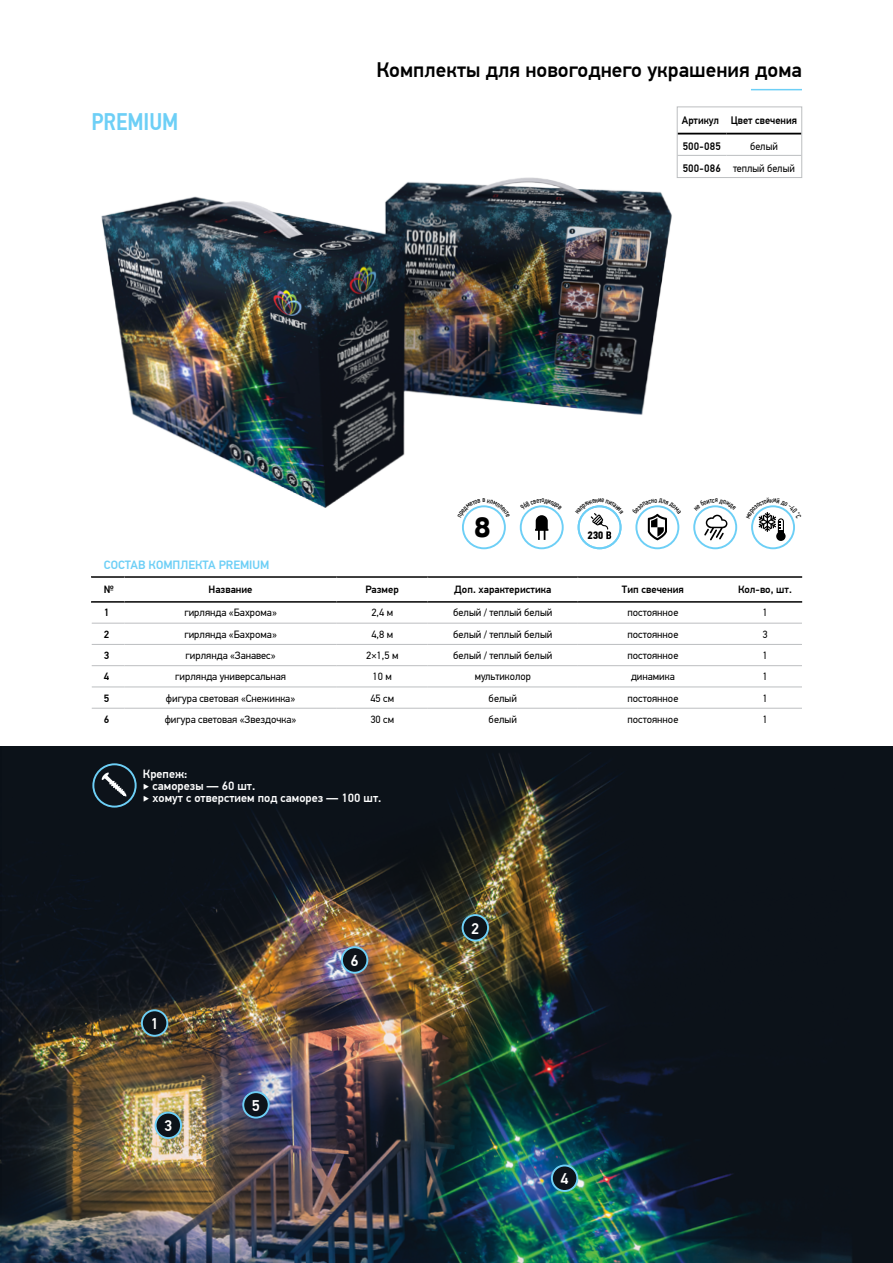
<style>
.page{position:relative;width:893px;height:1263px;background:#fff}
.page>*{position:absolute;margin:0;border:0;box-sizing:border-box;transform-origin:0 0}
.t1{font:700 29.55px "PF Square Sans Pro";color:#000;scale:.91 1}
.t2{font:500 24px "PF Din Text Cond Pro";color:#6dcff6}
.t3{font:500 21px "PF Din Text Pro";color:#000}
.t4{font:500 15.45px "PF Din Text Pro";color:#fff}
.t5{font:500 12px/12px "PF Din Text Pro";color:#fff}
.t6{font:500 12px "PF Din Text Pro";color:#6dcff6}
.t7{font:10.8px/21.8px "PF Din Text Pro";color:#000;scale:.95 1}
.t8{font:500 10.8px "PF Din Text Pro";color:#000;scale:.95 1}
.t9{font:700 10.8px "PF Din Text Cond Pro";color:#000;scale:1.05 1}
.t10{font:10.5px "PF Din Text Pro";color:#000}
.t11{font:500 10.5px "PF Din Text Pro";color:#000}
.s1{font-weight:500}
</style>
<div class="page">
<hr style="left:751px;top:89px;width:51px;height:1px;background:#6dcff6">
<img style="left:101px;top:172px;width:576px;height:336px">
<hr style="left:91px;top:623px;width:33px;height:1px;background:#bcbec0">
<hr style="left:91px;top:644px;width:33px;height:1px;background:#bcbec0">
<hr style="left:91px;top:665px;width:33px;height:1px;background:#bcbec0">
<hr style="left:91px;top:687px;width:33px;height:1px;background:#bcbec0">
<hr style="left:91px;top:708px;width:33px;height:1px;background:#bcbec0">
<hr style="left:578px;top:644px;width:150px;height:1px;background:#bcbec0">
<hr style="left:728px;top:644px;width:74px;height:1px;background:#bcbec0">
<hr style="left:578px;top:665px;width:150px;height:1px;background:#bcbec0">
<hr style="left:728px;top:665px;width:74px;height:1px;background:#bcbec0">
<hr style="left:578px;top:687px;width:150px;height:1px;background:#bcbec0">
<hr style="left:728px;top:687px;width:74px;height:1px;background:#bcbec0">
<hr style="left:578px;top:708px;width:150px;height:1px;background:#bcbec0">
<hr style="left:728px;top:708px;width:74px;height:1px;background:#bcbec0">
<hr style="left:124px;top:644px;width:213px;height:1px;background:#bcbec0">
<hr style="left:124px;top:665px;width:213px;height:1px;background:#bcbec0">
<hr style="left:124px;top:687px;width:213px;height:1px;background:#bcbec0">
<hr style="left:124px;top:708px;width:213px;height:1px;background:#bcbec0">
<hr style="left:337px;top:644px;width:91px;height:1px;background:#bcbec0">
<hr style="left:428px;top:644px;width:150px;height:1px;background:#bcbec0">
<hr style="left:337px;top:665px;width:91px;height:1px;background:#bcbec0">
<hr style="left:428px;top:665px;width:150px;height:1px;background:#bcbec0">
<hr style="left:337px;top:687px;width:91px;height:1px;background:#bcbec0">
<hr style="left:428px;top:687px;width:150px;height:1px;background:#bcbec0">
<hr style="left:337px;top:708px;width:91px;height:1px;background:#bcbec0">
<hr style="left:428px;top:708px;width:150px;height:1px;background:#bcbec0">
<hr style="left:91px;top:601px;width:33px;height:2px;background:#000">
<hr style="left:124px;top:601px;width:213px;height:2px;background:#000">
<hr style="left:337px;top:601px;width:91px;height:2px;background:#000">
<hr style="left:428px;top:601px;width:150px;height:2px;background:#000">
<hr style="left:578px;top:601px;width:150px;height:2px;background:#000">
<hr style="left:728px;top:601px;width:74px;height:2px;background:#000">
<hr style="left:91px;top:576px;width:33px;height:2px;background:#000">
<hr style="left:124px;top:576px;width:213px;height:2px;background:#000">
<hr style="left:337px;top:576px;width:91px;height:2px;background:#000">
<hr style="left:428px;top:576px;width:150px;height:2px;background:#000">
<hr style="left:578px;top:576px;width:150px;height:2px;background:#000">
<hr style="left:728px;top:576px;width:74px;height:2px;background:#000">
<hr style="left:124px;top:623px;width:213px;height:1px;background:#bcbec0">
<hr style="left:337px;top:623px;width:91px;height:1px;background:#bcbec0">
<hr style="left:428px;top:623px;width:150px;height:1px;background:#bcbec0">
<hr style="left:578px;top:623px;width:150px;height:1px;background:#bcbec0">
<hr style="left:728px;top:623px;width:74px;height:1px;background:#bcbec0">
<img style="left:0;top:747px;width:893px;height:516px">
<div style="left:142px;top:1010px;width:25px;height:26px;background:#0d131a;border-radius:50%"></div>
<div style="left:141px;top:1009px;width:27px;height:28px;border:2px solid #6dcff6;border-radius:50%"></div>
<div style="left:156px;top:1112px;width:25px;height:26px;background:#0d131a;border-radius:50%"></div>
<div style="left:155px;top:1112px;width:27px;height:27px;border:2px solid #6dcff6;border-radius:50%"></div>
<div style="left:463px;top:915px;width:25px;height:25px;background:#0d131a;border-radius:50%"></div>
<div style="left:462px;top:914px;width:27px;height:27px;border:2px solid #6dcff6;border-radius:50%"></div>
<div style="left:342px;top:947px;width:25px;height:26px;background:#0d131a;border-radius:50%"></div>
<div style="left:341px;top:946px;width:27px;height:28px;border:2px solid #6dcff6;border-radius:50%"></div>
<div style="left:552px;top:1165px;width:25px;height:26px;background:#0d131a;border-radius:50%"></div>
<div style="left:551px;top:1164px;width:27px;height:28px;border:2px solid #6dcff6;border-radius:50%"></div>
<div style="left:243px;top:1092px;width:26px;height:25px;background:#0d131a;border-radius:50%"></div>
<div style="left:242px;top:1091px;width:28px;height:27px;border:2px solid #6dcff6;border-radius:50%"></div>
<hr style="left:677px;top:133px;width:49px;height:2px;background:#000">
<hr style="left:726px;top:133px;width:75px;height:2px;background:#000">
<hr style="left:678px;top:155px;width:48px;height:1px;background:#bcbec0">
<hr style="left:726px;top:155px;width:75px;height:1px;background:#bcbec0">
<div style="left:677px;top:107px;width:125px;height:71px;border:1px solid #bcbec0"></div>
<svg style="left:92px;top:763px;width:45px;height:44px;background:#293a45"></svg>
<svg style="left:458px;top:499px;width:52px;height:50px"></svg>
<svg style="left:520px;top:499px;width:44px;height:50px"></svg>
<svg style="left:693px;top:505px;width:44px;height:73px"></svg>
<svg style="left:746px;top:505px;width:57px;height:73px"></svg>
<svg style="left:632px;top:499px;width:48px;height:50px"></svg>
<svg style="left:575px;top:499px;width:48px;height:50px"></svg>
<h2 class="t2" style="left:91px;top:107px;width:88px">PREMIUM</h2>
<h3 class="t3" style="left:376px;top:57px;width:427px">Комплекты для новогоднего украшения дома</h3>
<p class="t8" style="left:682px;top:114px;width:123px">Артикул Цвет свечения</p>
<p class="t8" style="left:683px;top:140px;width:42px">500-085</p>
<p class="t7" style="left:683px;top:136px;width:120px;text-indent:67px">белый<br><span class="s1">500-086</span> теплый белый</p>
<h1 class="t1" style="left:475px;top:510px;width:19px">8</h1>
<p class="t9" style="left:587px;top:529px;width:17px">230</p>
<p class="t6" style="left:104px;top:557px;width:167px">СОСТАВ КОМПЛЕКТА PREMIUM</p>
<p class="t11" style="left:104px;top:583px;width:12px">№</p>
<p class="t11" style="left:209px;top:583px;width:46px">Название</p>
<p class="t11" style="left:366px;top:583px;width:35px">Размер</p>
<p class="t11" style="left:454px;top:583px;width:99px">Доп. характеристика</p>
<p class="t11" style="left:622px;top:583px;width:64px">Тип свечения</p>
<p class="t11" style="left:738px;top:583px;width:55px">Кол-во, шт.</p>
<p class="t11" style="left:104px;top:606px;width:7px">1</p>
<p class="t10" style="left:184px;top:607px;width:94px">гирлянда «Бахрома»</p>
<p class="t10" style="left:371px;top:607px;width:23px">2,4 м</p>
<p class="t10" style="left:453px;top:607px;width:101px">белый / теплый белый</p>
<p class="t10" style="left:627px;top:607px;width:52px">постоянное</p>
<p class="t10" style="left:762px;top:607px;width:7px">1</p>
<p class="t11" style="left:104px;top:628px;width:7px">2</p>
<p class="t10" style="left:184px;top:628px;width:94px">гирлянда «Бахрома»</p>
<p class="t10" style="left:371px;top:628px;width:23px">4,8 м</p>
<p class="t10" style="left:453px;top:628px;width:101px">белый / теплый белый</p>
<p class="t10" style="left:627px;top:628px;width:52px">постоянное</p>
<p class="t10" style="left:762px;top:628px;width:7px">3</p>
<p class="t11" style="left:104px;top:649px;width:7px">3</p>
<p class="t10" style="left:186px;top:649px;width:92px">гирлянда «Занавес»</p>
<p class="t10" style="left:366px;top:649px;width:34px">2×1,5 м</p>
<p class="t10" style="left:453px;top:649px;width:101px">белый / теплый белый</p>
<p class="t10" style="left:627px;top:649px;width:52px">постоянное</p>
<p class="t10" style="left:762px;top:649px;width:7px">1</p>
<p class="t11" style="left:104px;top:670px;width:7px">4</p>
<p class="t10" style="left:175px;top:670px;width:112px">гирлянда универсальная</p>
<p class="t10" style="left:373px;top:670px;width:21px">10 м</p>
<p class="t7" style="left:475px;top:666px;width:60px">мультиколор</p>
<p class="t10" style="left:631px;top:670px;width:45px">динамика</p>
<p class="t10" style="left:762px;top:670px;width:7px">1</p>
<p class="t11" style="left:104px;top:692px;width:7px">5</p>
<p class="t10" style="left:166px;top:692px;width:131px">фигура световая «Снежинка»</p>
<p class="t10" style="left:370px;top:692px;width:25px">45 см</p>
<p class="t10" style="left:489px;top:692px;width:30px">белый</p>
<p class="t10" style="left:627px;top:692px;width:52px">постоянное</p>
<p class="t10" style="left:762px;top:692px;width:7px">1</p>
<p class="t11" style="left:104px;top:713px;width:7px">6</p>
<p class="t10" style="left:165px;top:713px;width:133px">фигура световая «Звездочка»</p>
<p class="t10" style="left:370px;top:713px;width:25px">30 см</p>
<p class="t10" style="left:489px;top:713px;width:30px">белый</p>
<p class="t10" style="left:627px;top:713px;width:52px">постоянное</p>
<p class="t10" style="left:762px;top:713px;width:7px">1</p>
<p class="t5" style="left:143px;top:768px;width:240px">Крепеж:<br>‣ саморезы — 60 шт.<br>‣ хомут с отверстием под саморез — 100 шт.</p>
<h3 class="t4" style="left:151px;top:1014px;width:10px">1</h3>
<h3 class="t4" style="left:164px;top:1116px;width:10px">3</h3>
<h3 class="t4" style="left:252px;top:1096px;width:10px">5</h3>
<h3 class="t4" style="left:351px;top:951px;width:10px">6</h3>
<h3 class="t4" style="left:471px;top:919px;width:10px">2</h3>
<h3 class="t4" style="left:561px;top:1169px;width:10px">4</h3>
</div>
